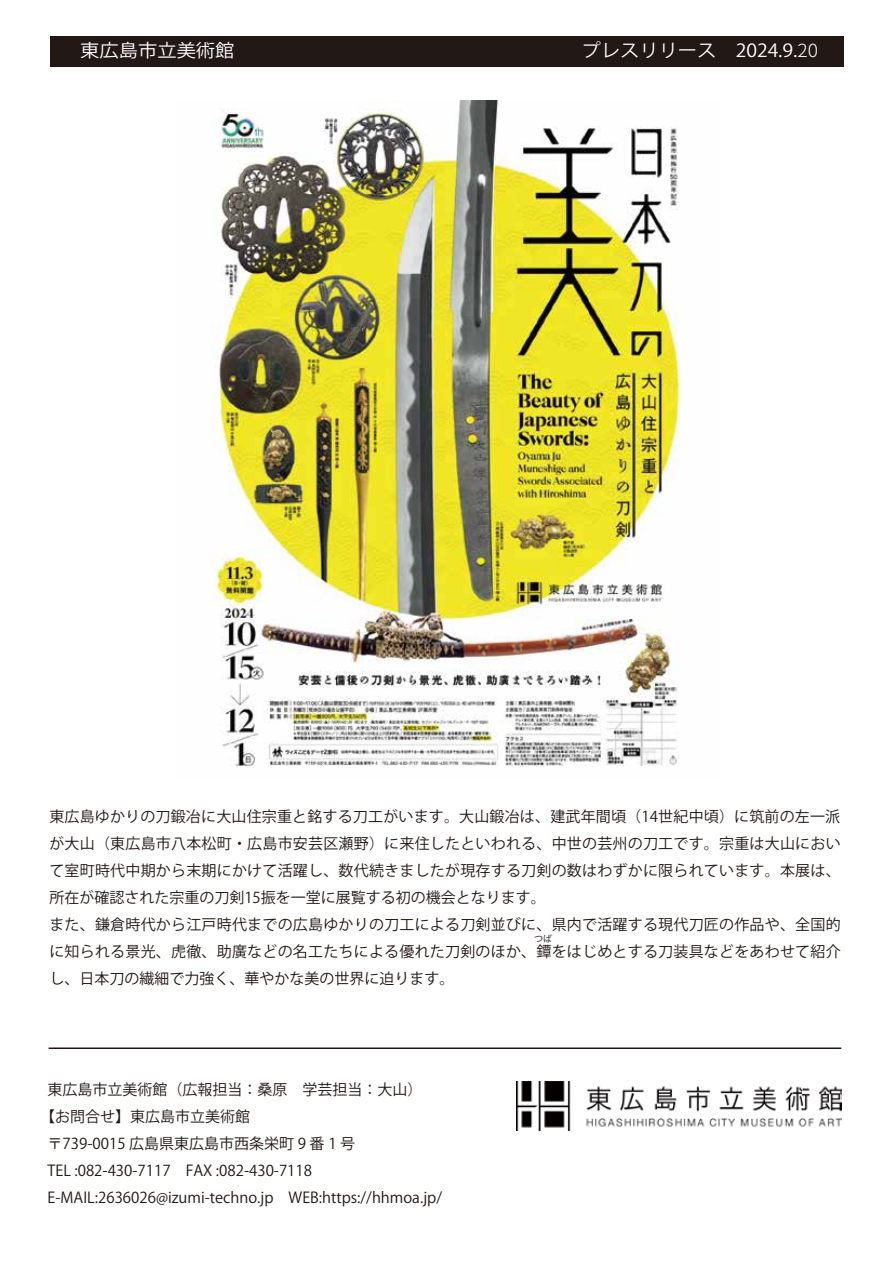
<style>
.page{position:relative;width:893px;height:1263px;background:#fff}
.page>*{position:absolute;margin:0;border:0;box-sizing:border-box;transform-origin:0 0}
.t1{font:18px "Koz Go Pr 6 N";color:#fff;scale:1.07 1}
.t2{font:15px/27px "Koz Go Pr 6 N";letter-spacing:.01em;color:#221815}
.t3{font:9px "Koz Go Pr 6 N";color:#221815}
.s1{font-family:"Source Han Sans JP";font-weight:300}
</style>
<div class="page">
<div style="left:50px;top:37px;width:794px;height:30px;background:#221815"></div>
<hr style="left:49px;top:1047px;width:792px;height:2px;background:#221815">
<img style="left:517px;top:1082px;width:324px;height:48px">
<img style="left:211px;top:100px;width:469px;height:666px">
<p class="t1" style="left:80px;top:41px;width:146px">東広島市立美術館</p>
<p class="t1" style="left:582px;top:41px;width:222px">プレスリリース　2024.9.<span class="s1">20</span></p>
<p class="t2" style="left:49px;top:803px;width:793px">東広島ゆかりの刀鍛冶に大山住宗重と銘する刀工がいます。大山鍛冶は、建武年間頃（14世紀中頃）に筑前の左一派が大山（東広島市八本松町・広島市安芸区瀬野）に来住したといわれる、中世の芸州の刀工です。宗重は大山において室町時代中期から末期にかけて活躍し、数代続きましたが現存する刀剣の数はわずかに限られています。本展は、所在が確認された宗重の刀剣15振を一堂に展覧する初の機会となります。<br>また、鎌倉時代から江戸時代までの広島ゆかりの刀工による刀剣並びに、県内で活躍する現代刀匠の作品や、全国的に知られる景光、虎徹、助廣などの名工たちによる優れた刀剣のほか、鐔をはじめとする刀装具などをあわせて紹介し、日本刀の繊細で力強く、華やかな美の世界に迫ります。</p>
<p class="t3" style="left:534px;top:934px;width:19px">つば</p>
<p class="t2" style="left:48px;top:1076px;width:377px">東広島市立美術館（広報担当：桑原　学芸担当：大山）</p>
<p class="t2" style="left:40px;top:1103px;width:212px">【お問合せ】東広島市立美術館</p>
<p class="t2" style="left:48px;top:1130px;width:309px">〒739-0015 広島県東広島市西条栄町 9 番 1 号</p>
<p class="t2" style="left:48px;top:1157px;width:266px">TEL :082-430-7117　FAX :082-430-7118</p>
<p class="t2" style="left:48px;top:1184px;width:396px">E-MAIL:2636026@izumi-techno.jp　WEB:https://hhmoa.jp/</p>
</div>
